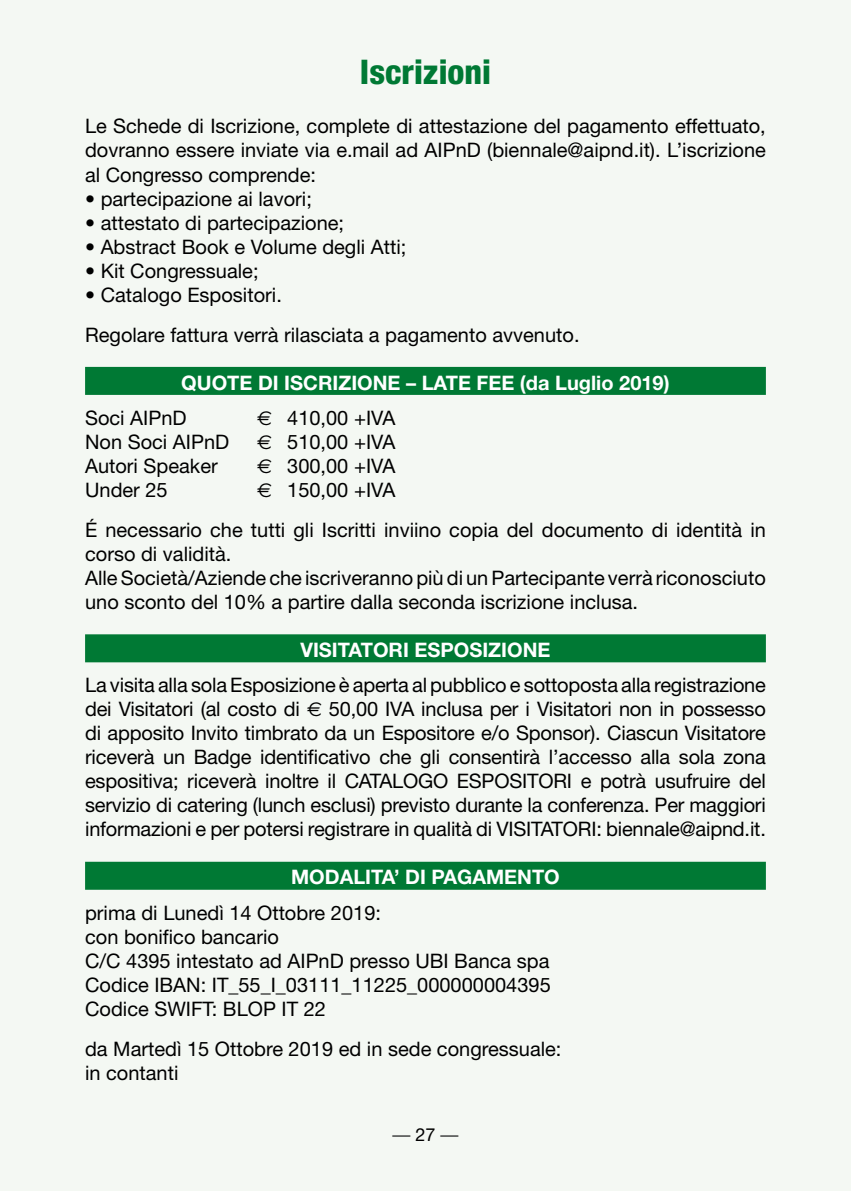
<style>
.page{position:relative;width:851px;height:1191px;background:#fff}
.page>*{position:absolute;margin:0;border:0;box-sizing:border-box;transform-origin:0 0}
.t1{font:800 condensed 34px "Helvetica Neue";color:#007934}
.t2{font:20px/24px "Helvetica Neue";color:#000}
.t3{font:700 20px "Helvetica Neue";color:#fff}
.t4{font:300 18px "Helvetica Neue";color:#000}
.s1{font-family:"Euro Sans"}
.s2{font-weight:400}
</style>
<div class="page">
<div style="left:0;top:0;width:850px;height:1191px;background:#f4f8f3"></div>
<div style="left:85px;top:367px;width:680px;height:28px;background:#007934"></div>
<div style="left:85px;top:634px;width:680px;height:28px;background:#007934"></div>
<div style="left:85px;top:861px;width:680px;height:28px;background:#007934"></div>
<h1 class="t1" style="left:360px;top:51px;width:133px">Iscrizioni</h1>
<p class="t2" style="left:85px;top:114px;width:682px;text-align:justify">Le Schede di Iscrizione, complete di attestazione del pagamento effettuato, dovranno essere inviate via e.mail ad AIPnD (biennale@aipnd.it). L’iscrizione al Congresso comprende:</p>
<p class="t2" style="left:85px;top:186px;width:228px">• partecipazione ai lavori;</p>
<p class="t2" style="left:85px;top:210px;width:260px">• attestato di partecipazione;</p>
<p class="t2" style="left:85px;top:234px;width:323px">• Abstract Book e Volume degli Atti;</p>
<p class="t2" style="left:85px;top:258px;width:175px">• Kit Congressuale;</p>
<p class="t2" style="left:85px;top:274px;width:496px;line-height:40px">• Catalogo Espositori.<br>Regolare fattura verrà rilasciata a pagamento avvenuto.</p>
<p class="t3" style="left:181px;top:370px;width:490px">QUOTE DI ISCRIZIONE – LATE FEE (da Luglio 2019)</p>
<p class="t2" style="left:85px;top:405px;width:103px">Soci AIPnD</p>
<p class="t2" style="left:257px;top:405px;width:140px"><span class="s1">E</span> 410,00 +IVA</p>
<p class="t2" style="left:85px;top:429px;width:146px">Non Soci AIPnD</p>
<p class="t2" style="left:257px;top:429px;width:140px"><span class="s1">E</span> 510,00 +IVA</p>
<p class="t2" style="left:85px;top:453px;width:134px">Autori Speaker</p>
<p class="t2" style="left:257px;top:453px;width:140px"><span class="s1">E</span> 300,00 +IVA</p>
<p class="t2" style="left:85px;top:477px;width:84px">Under 25</p>
<p class="t2" style="left:85px;top:469px;width:682px;line-height:40px;text-indent:172px"><span class="s1">E</span> 150,00 +IVA<br>É necessario che tutti gli Iscritti inviino copia del documento di identità in</p>
<p class="t2" style="left:85px;top:541px;width:682px">corso di validità.<br>Alle Società/Aziende che iscriveranno più di un Partecipante verrà riconosciuto uno sconto del 10% a partire dalla seconda iscrizione inclusa.</p>
<p class="t3" style="left:300px;top:637px;width:251px">VISITATORI ESPOSIZIONE</p>
<p class="t2" style="left:85px;top:673px;width:682px;text-align:justify">La visita alla sola Esposizione è aperta al pubblico e sottoposta alla registrazione dei Visitatori (al costo di <span class="s1">E</span> 50,00 IVA inclusa per i Visitatori non in possesso di apposito Invito timbrato da un Espositore e/o Sponsor). Ciascun Visitatore riceverà un Badge identificativo che gli consentirà l’accesso alla sola zona espositiva; riceverà inoltre il CATALOGO ESPOSITORI e potrà usufruire del servizio di catering (lunch esclusi) previsto durante la conferenza. Per maggiori informazioni e per potersi registrare in qualità di VISITATORI: biennale@aipnd.it.</p>
<p class="t3" style="left:291px;top:865px;width:270px">MODALITA’ DI PAGAMENTO</p>
<p class="t2" style="left:85px;top:900px;width:467px">prima di Lunedì 14 Ottobre 2019:<br>con bonifico bancario<br>C/C 4395 intestato ad AIPnD presso UBI Banca spa Codice IBAN: IT_55_I_03111_11225_000000004395<br>Codice SWIFT: BLOP IT 22</p>
<p class="t2" style="left:85px;top:1036px;width:478px">da Martedì 15 Ottobre 2019 ed in sede congressuale: in contanti</p>
<p class="t4" style="left:392px;top:1123px;width:68px">— <span class="s2">27</span> —</p>
</div>
